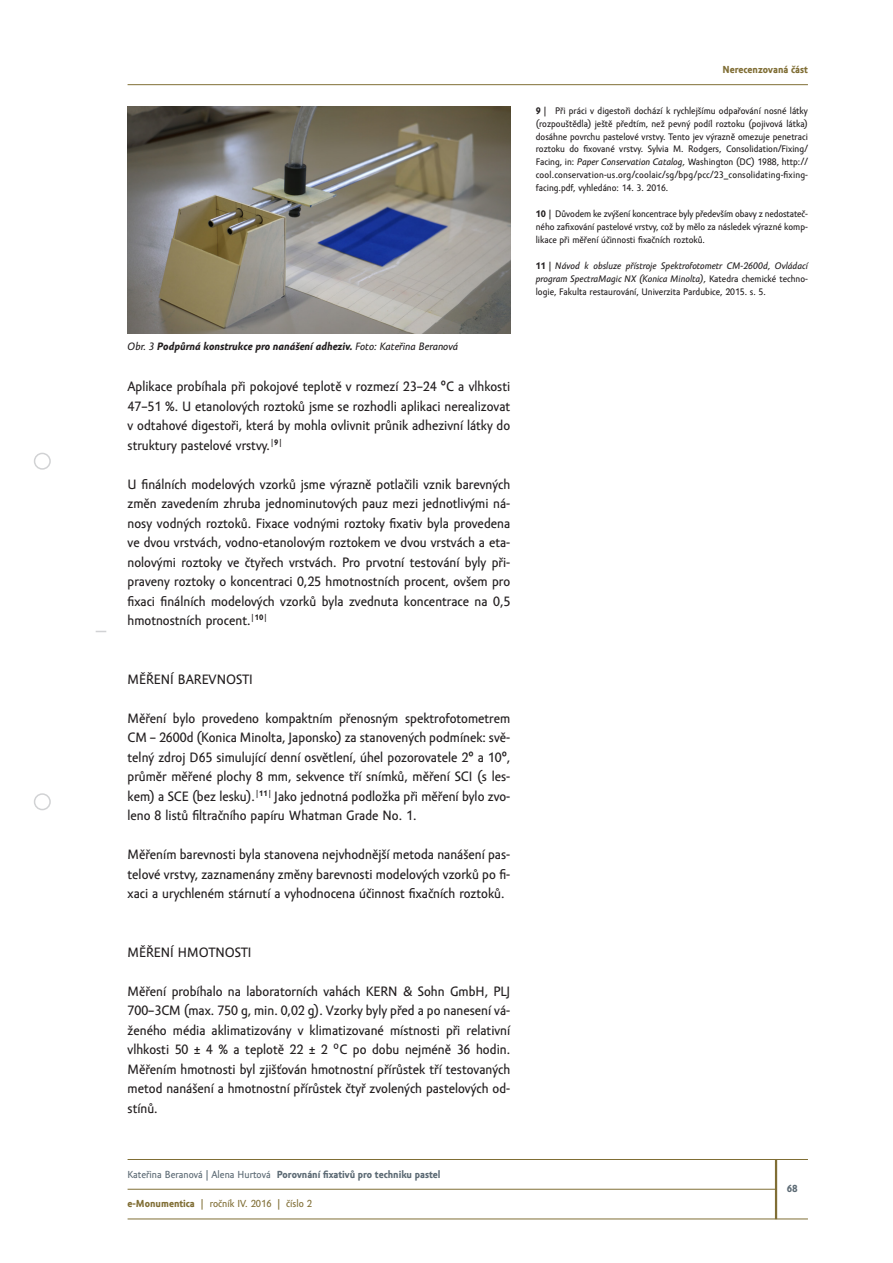
<style>
.page{position:relative;width:893px;height:1263px;background:#fff}
.page>*{position:absolute;margin:0;border:0;box-sizing:border-box;transform-origin:0 0}
.t1{font:13.95px/19.5px "Amor Sans Text Pro";color:#231f20;text-align:justify}
.t2{font:italic 700 10.95px "Amor Sans Text Pro";color:#231f20}
.t3{font:700 10.5px "Amor Sans Text Pro";color:#5c6a74}
.t4{font:10.5px "Amor Sans Text Pro";color:#806e35}
.t5{font:700 10.5px "Amor Sans Text Pro";color:#806e35}
.t6{font:9.75px/12.9px "Amor Sans Text Pro";color:#231f20;text-align:justify}
.t7{font:italic 9.75px/12.9px "Amor Sans Text Pro";color:#231f20;text-align:justify}
.s1{font-weight:400}
.s2{font-weight:700}
.s3{font-style:italic}
.s4{font-weight:700;font-style:normal}
.s5{font-style:normal}
</style>
<div class="page">
<hr style="left:128px;top:1189px;width:648px;height:1px;background:#806e35">
<hr style="left:128px;top:1218px;width:680px;height:1px;background:#806e35">
<div style="left:34px;top:453px;width:17px;height:17px;border:2px solid #d1d2d4;border-radius:50%"></div>
<div style="left:34px;top:793px;width:17px;height:17px;border:2px solid #d1d2d4;border-radius:50%"></div>
<hr style="left:128px;top:1159px;width:680px;height:1px;background:#806e35">
<hr style="left:775px;top:1159px;width:2px;height:60px;background:#806e35">
<hr style="left:128px;top:84px;width:680px;height:1px;background:#806e35">
<img style="left:128px;top:106px;width:382px;height:227px">
<p class="t2" style="left:128px;top:340px;width:332px"><span class="s1">Obr. 3</span> Podpůrná konstrukce pro nanášení adheziv. <span class="s1">Foto: Kateřina Beranová</span></p>
<p class="t1" style="left:128px;top:377px;width:384px">Aplikace probíhala při pokojové teplotě v rozmezí 23–24 °C a vlhkosti 47–51 %. U etanolových roztoků jsme se rozhodli aplikaci nerealizovat v odtahové digestoři, která by mohla ovlivnit průnik adhezivní látky do struktury pastelové vrstvy.<sup>|</sup><sup>9</sup><sup>|</sup></p>
<p class="t1" style="left:128px;top:474px;width:384px">U finálních modelových vzorků jsme výrazně potlačili vznik barevných změn zavedením zhruba jednominutových pauz mezi jednotlivými ná&shy;nosy vodných roztoků. Fixace vodnými roztoky fixativ byla provedena ve dvou vrstvách, vodno-etanolovým roztokem ve dvou vrstvách a eta&shy;nolovými roztoky ve čtyřech vrstvách. Pro prvotní testování byly při&shy;praveny roztoky o koncentraci 0,25 hmotnostních procent, ovšem pro fixaci finálních modelových vzorků byla zvednuta koncentrace na 0,5 hmotnostních procent.<sup>|</sup><sup>10</sup><sup>|</sup></p>
<p class="t1" style="left:128px;top:669px;width:127px">MĚŘENÍ BAREVNOSTI</p>
<p class="t1" style="left:128px;top:708px;width:384px">Měření bylo provedeno kompaktním přenosným spektrofotometrem CM – 2600d (Konica Minolta, Japonsko) za stanovených podmínek: svě&shy;telný zdroj D65 simulující denní osvětlení, úhel pozorovatele 2° a 10°, průměr měřené plochy 8 mm, sekvence tří snímků, měření SCI (s les&shy;kem) a SCE (bez lesku).<sup>|</sup><sup>11</sup><sup>|</sup> Jako jednotná podložka při měření bylo zvo&shy;leno 8 listů filtračního papíru Whatman Grade No. 1.</p>
<p class="t1" style="left:128px;top:845px;width:384px">Měřením barevnosti byla stanovena nejvhodnější metoda nanášení pas&shy;telové vrstvy, zaznamenány změny barevnosti modelových vzorků po fi&shy;xaci a urychleném stárnutí a vyhodnocena účinnost fixačních roztoků.</p>
<p class="t1" style="left:128px;top:942px;width:125px">MĚŘENÍ HMOTNOSTI</p>
<p class="t1" style="left:128px;top:981px;width:384px">Měření probíhalo na laboratorních vahách KERN &amp; Sohn GmbH, PLJ 700–3CM (max. 750 g, min. 0,02 g). Vzorky byly před a po nanesení vá&shy;ženého média aklimatizovány v klimatizované místnosti při relativní vlhkosti 50 ± 4 % a teplotě 22 ± 2 ºC po dobu nejméně 36 hodin.<br>Měřením hmotnosti byl zjišťován hmotnostní přírůstek tří testovaných metod nanášení a hmotnostní přírůstek čtyř zvolených pastelových od&shy;stínů.</p>
<p class="t3" style="left:128px;top:1169px;width:315px"><span class="s1">Kateřina Beranová | Alena Hurtová</span> Porovnání fixativů pro techniku pastel</p>
<p class="t4" style="left:128px;top:1197px;width:186px"><span class="s2">e-Monumentica</span> | ročník IV. 2016 | číslo 2</p>
<p class="t5" style="left:722px;top:64px;width:87px">Nerecenzovaná část</p>
<p class="t6" style="left:536px;top:104px;width:274px"><span class="s2">9</span> | Při práci v digestoři dochází k rychlejšímu odpařování nosné látky (rozpouštědla) ještě předtím, než pevný podíl roztoku (pojivová látka) dosáhne povrchu pastelové vrstvy. Tento jev výrazně omezuje penetraci roztoku do fixované vrstvy. Sylvia M. Rodgers, Consolidation/Fixing/ Facing, in: <span class="s3">Paper Conservation Catalog,</span> Washington (DC) 1988, http:// cool.conservation-us.org/coolaic/sg/bpg/pcc/23_consolidating-fixing&shy;facing.pdf, vyhledáno: 14. 3. 2016.</p>
<p class="t6" style="left:536px;top:208px;width:274px"><span class="s2">10</span> | Důvodem ke zvýšení koncentrace byly především obavy z nedostateč&shy;ného zafixování pastelové vrstvy, což by mělo za následek výrazné komp&shy;likace při měření účinnosti fixačních roztoků.</p>
<p class="t7" style="left:536px;top:260px;width:274px"><span class="s4">11</span> <span class="s5">|</span> Návod k obsluze přístroje Spektrofotometr CM-2600d, Ovládací program SpectraMagic NX (Konica Minolta), <span class="s5">Katedra chemické techno&shy;logie, Fakulta restaurování, Univerzita Pardubice, 2015. s. 5.</span></p>
<p class="t3" style="left:787px;top:1183px;width:13px">68</p>
</div>
